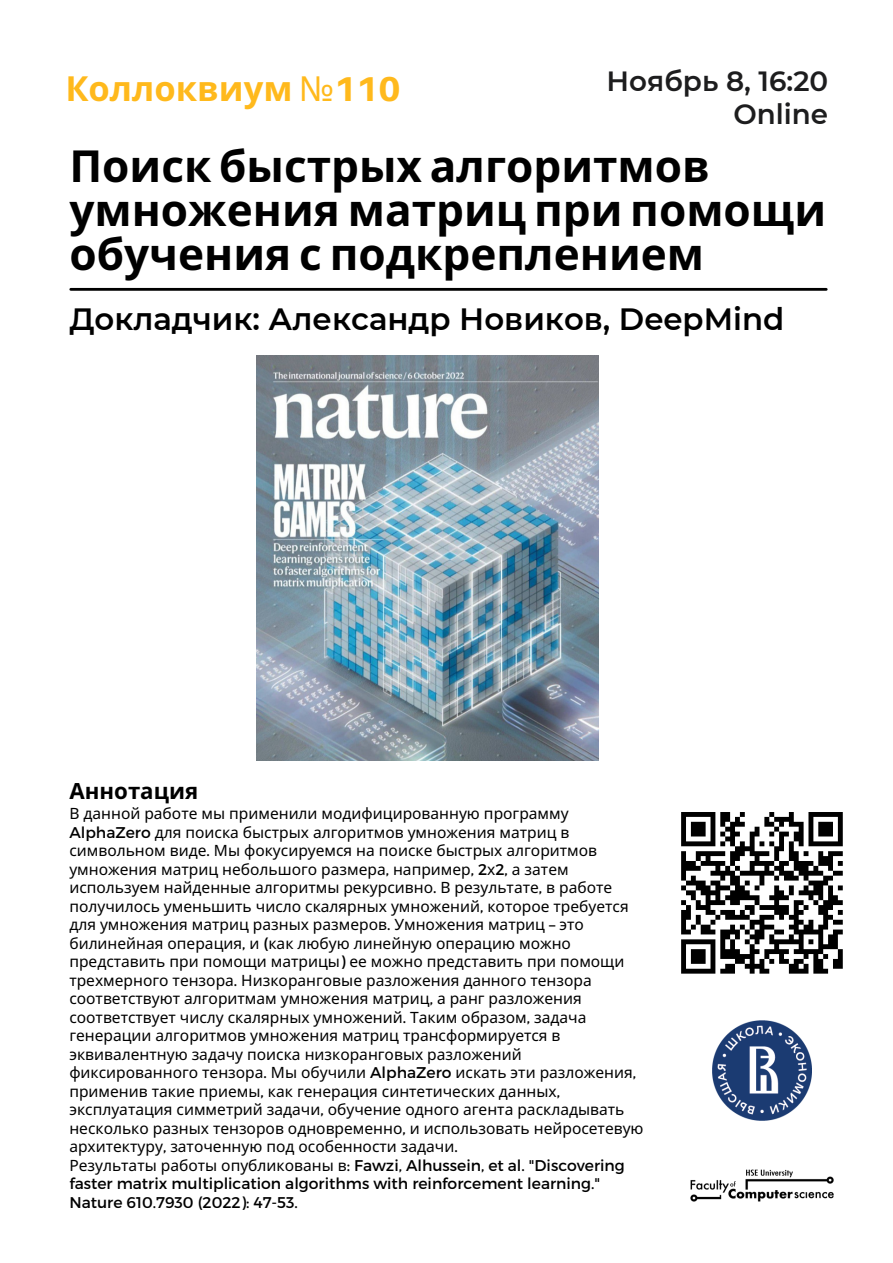
<style>
.page{position:relative;width:893px;height:1263px;background:#fff}
.page>*{position:absolute;margin:0;border:0;box-sizing:border-box;transform-origin:0 0}
.t1{font:700 44.1px/43.9px "Noto Sans";color:#000}
.t2{font:700 34.5px "Noto Sans";color:#ffb91c}
.t3{font:600 30.75px "Montserrat";color:#000}
.t4{font:600 27.75px/33.2px "Montserrat";color:#1d1d1e;text-align:right}
.t5{font:700 22.27px "Noto Sans";color:#000}
.t6{font:15.52px/18.5px "Noto Sans";color:#000}
.t7{font:15.52px/18.5px "Montserrat";color:#000}
.s1{font-weight:400}
.s2{font-family:"Aileron";font-weight:800}
.s3{font-family:"Montserrat"}
.s4{font-family:"Noto Sans"}
</style>
<div class="page">
<hr style="left:71px;top:288px;width:755px;height:3px;background:#000">
<img style="left:690px;top:1169px;width:144px;height:33px">
<img style="left:256px;top:356px;width:343px;height:405px">
<svg style="left:681px;top:812px;width:162px;height:162px"></svg>
<img style="left:712px;top:1020px;width:99px;height:100px">
<h3 class="t4" style="left:606px;top:65px;width:223px">Ноябрь 8, 16:20<br>Online</h3>
<h2 class="t2" style="left:65px;top:64px;width:337px">Коллоквиум <span class="s1">№</span><span class="s2">110</span></h2>
<h1 class="t1" style="left:69px;top:143px;width:758px">Поиск быстрых алгоритмов умножения матриц при помощи обучения с подкреплением</h1>
<h3 class="t3" style="left:69px;top:300px;width:716px">Докладчик: Александр Новиков, DeepMind</h3>
<h3 class="t5" style="left:69px;top:775px;width:130px">Аннотация</h3>
<p class="t6" style="left:69px;top:804px;width:576px">В данной работе мы применили модифицированную программу <span class="s3">AlphaZero</span> для поиска быстрых алгоритмов умножения матриц в символьном виде<span class="s3">.</span> Мы фокусируемся на поиске быстрых алгоритмов умножения матриц небольшого размера<span class="s3">,</span> например<span class="s3">, 2</span>х<span class="s3">2,</span> а затем используем найденные алгоритмы рекурсивно<span class="s3">.</span> В результате<span class="s3">,</span> в работе получилось уменьшить число скалярных умножений<span class="s3">,</span> которое требуется для умножения матриц разных размеров<span class="s3">.</span> Умножения матриц <span class="s3">–</span> это билинейная операция<span class="s3">,</span> и <span class="s3">(</span>как любую линейную операцию можно представить при помощи матрицы<span class="s3">)</span> ее можно представить при помощи трехмерного тензора<span class="s3">.</span> Низкоранговые разложения данного тензора соответствуют алгоритмам умножения матриц<span class="s3">,</span> а ранг разложения соответствует числу скалярных умножений<span class="s3">.</span> Таким образом<span class="s3">,</span> задача генерации алгоритмов умножения матриц трансформируется в эквивалентную задачу поиска низкоранговых разложений фиксированного тензора<span class="s3">.</span> Мы обучили <span class="s3">AlphaZero</span> искать эти разложения<span class="s3">, </span>применив такие приемы<span class="s3">,</span> как генерация синтетических данных<span class="s3">, </span>эксплуатация симметрий задачи<span class="s3">,</span> обучение одного агента раскладывать несколько разных тензоров одновременно<span class="s3">,</span> и использовать нейросетевую архитектуру<span class="s3">,</span> заточенную под особенности задачи<span class="s3">.</span></p>
<p class="t7" style="left:69px;top:1155px;width:557px"><span class="s4">Результаты работы опубликованы в</span>: Fawzi, Alhussein, et al. "Discovering faster matrix multiplication algorithms with reinforcement learning."<br>Nature 610.7930 (2022): 47-53.</p>
</div>
